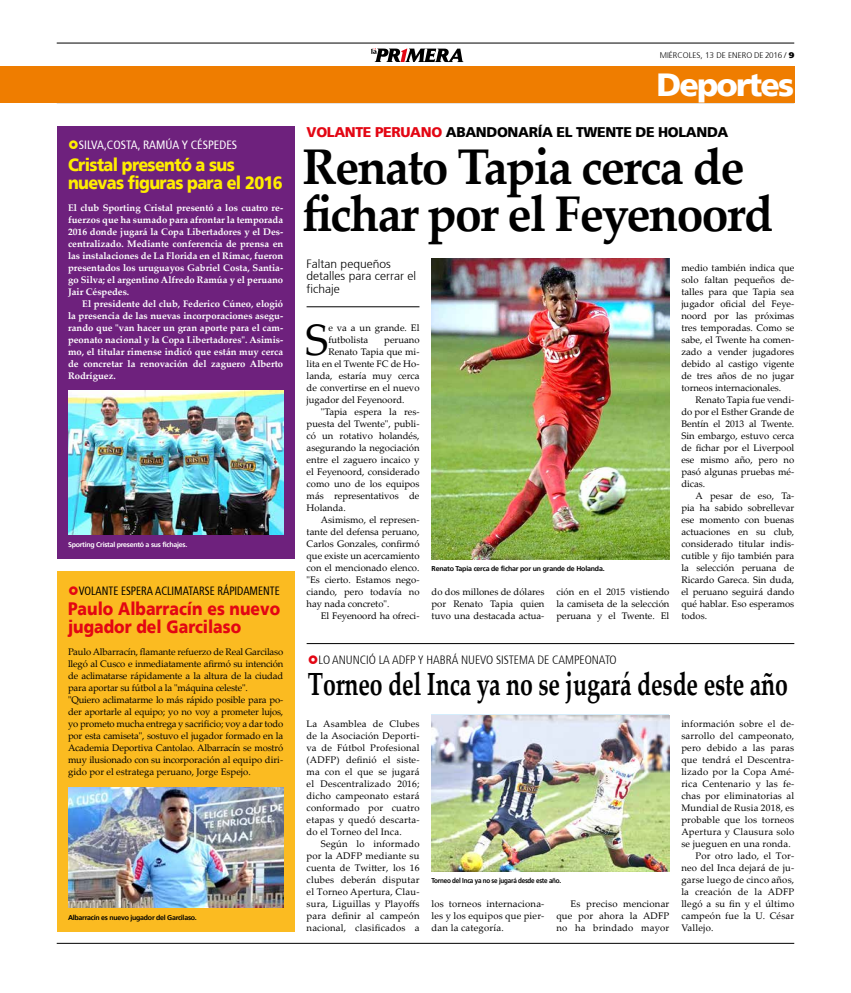
<style>
.page{position:relative;width:851px;height:993px;background:#fff}
.page>*{position:absolute;margin:0;border:0;box-sizing:border-box;transform-origin:0 0}
.t1{font:700 50.1px/46.8px "Palatino Linotype";letter-spacing:-.035em;color:#000;scale:.96 1}
.t2{font:44px "Palatino Linotype";color:#000}
.t3{font:700 32px "Palatino Linotype";letter-spacing:-.005em;color:#000;scale:.72 1}
.t4{font:900 32px "Frutiger 75";letter-spacing:-.06em;color:#fff}
.t5{font:900 18px/18px "Frutiger 75";letter-spacing:-.04em;color:#ffed00;scale:.9 1}
.t6{font:900 18px/18px "Frutiger 75";color:#e30613;scale:.87 1}
.t7{font:900 14px "Frutiger 75";letter-spacing:-.025em;color:#000}
.t8{font:300 condensed 12px "Frutiger 47";letter-spacing:-.005em;color:#000}
.t9{font:300 12px/12.5px "Frutiger 45";color:#000}
.t10{font:condensed 12px "Frutiger 57";color:#000;scale:.91 1}
.t11{font:condensed 12px "Frutiger 57";color:#fff}
.t12{font:9.5px/12px "Palatino Linotype";color:#000;text-align:justify}
.t13{font:700 9.5px/12px "Palatino Linotype";color:#fff;text-align:justify}
.t14{font:9.5px/12px "Palatino Linotype";letter-spacing:-.02em;color:#000}
.t15{font:9.5px "Palatino Linotype";letter-spacing:.02em;color:#000}
.t16{font:300 8.2px "Frutiger 45";color:#000}
.t17{font:700 7px "Frutiger 65";letter-spacing:-.035em;color:#000}
.t18{font:700 7px "Frutiger 65";letter-spacing:-.035em;color:#000;scale:.9 1}
.t19{font:700 7px "Frutiger 65";letter-spacing:-.035em;color:#fff}
.s1{font-family:"Frutiger";font-weight:900}
.s2{color:#e30613}
</style>
<div class="page">
<hr style="left:57px;top:43px;width:737px;height:1px;background:#000">
<svg style="left:371px;top:48px;width:92px;height:14px"></svg>
<hr style="left:57px;top:942px;width:737px;height:1px;background:#000">
<div style="left:0;top:67px;width:794px;height:36px;background:#ef7d00"></div>
<hr style="left:306px;top:643px;width:488px;height:1px;background:#000">
<hr style="left:306px;top:306px;width:113px;height:1px;background:#000">
<div style="left:57px;top:126px;width:237px;height:433px;background:#6e217d"></div>
<div style="left:57px;top:571px;width:237px;height:360px;background:#fbbb21"></div>
<img style="left:68px;top:787px;width:215px;height:120px">
<img style="left:68px;top:391px;width:215px;height:144px">
<img style="left:431px;top:259px;width:238px;height:300px">
<img style="left:431px;top:715px;width:238px;height:156px">
<p class="t11" style="left:79px;top:137px;width:160px">SILVA,COSTA, RAMÚA Y CÉSPEDES</p>
<h3 class="t5" style="left:68px;top:155px;width:240px">Cristal presentó a sus nuevas figuras para el 2016</h3>
<p class="t13" style="left:68px;top:201px;width:217px">El club Sporting Cristal presentó a los cuatro re&shy;fuerzos que ha sumado para afrontar la temporada 2016 donde jugará la Copa Libertadores y el Des&shy;centralizado. Mediante conferencia de prensa en las instalaciones de La Florida en el Rímac, fueron presentados los uruguayos Gabriel Costa, Santia&shy;go Silva; el argentino Alfredo Ramúa y el peruano Jair Céspedes.</p>
<p class="t13" style="left:68px;top:297px;width:217px;text-indent:14px">El presidente del club, Federico Cúneo, elogió la presencia de las nuevas incorporaciones asegu&shy;rando que "van hacer un gran aporte para el cam&shy;peonato nacional y la Copa Libertadores". Asimis&shy;mo, el titular rimense indicó que están muy cerca de concretar la renovación del zaguero Alberto Rodríguez.</p>
<p class="t19" style="left:68px;top:540px;width:121px">Sporting Cristal presentó a sus fichajes.</p>
<p class="t10" style="left:79px;top:584px;width:222px">VOLANTE ESPERA ACLIMATARSE RÁPIDAMENTE</p>
<h3 class="t6" style="left:68px;top:599px;width:245px">Paulo Albarracín es nuevo jugador del Garcilaso</h3>
<p class="t14" style="left:68px;top:645px;width:217px">Paulo Albarracín, flamante refuerzo de Real Garcilaso llegó al Cusco e inmediatamente afirmó su intención de aclimatarse rápidamente a la altura de la ciudad para aportar su fútbol a la "máquina celeste".<br>"Quiero aclimatarme lo más rápido posible para po&shy;der aportarle al equipo; yo no voy a prometer lujos, yo prometo mucha entrega y sacrificio; voy a dar todo por esta camiseta", sostuvo el jugador formado en la Academia Deportiva Cantolao. Albarracín se mostró muy ilusionado con su incorporación al equipo diri&shy;gido por el estratega peruano, Jorge Espejo.</p>
<p class="t17" style="left:68px;top:912px;width:130px">Albarracín es nuevo jugador del Garcilaso.</p>
<p class="t16" style="left:659px;top:50px;width:136px">MIÉRCOLES, 13 DE ENERO DE 2016 / <span class="s1">9</span></p>
<h3 class="t4" style="left:656px;top:66px;width:139px">Deportes</h3>
<h3 class="t7" style="left:306px;top:124px;width:423px"><span class="s2">VOLANTE PERUANO</span> ABANDONARÍA EL TWENTE DE HOLANDA</h3>
<h1 class="t1" style="left:302px;top:142px;width:492px">Renato Tapia cerca de fichar por el Feyenoord</h1>
<p class="t9" style="left:306px;top:257px;width:111px">Faltan pequeños detalles para cerrar el fichaje</p>
<h2 class="t2" style="left:305px;top:308px;width:25px">S</h2>
<p class="t12" style="left:328px;top:321px;width:93px">e va a un grande. El futbolista</p>
<p class="t12" style="left:384px;top:333px;width:37px">peruano</p>
<p class="t12" style="left:328px;top:345px;width:93px">Renato Tapia que mi-</p>
<p class="t12" style="left:306px;top:357px;width:114px">lita en el Twente FC de Ho-</p>
<p class="t12" style="left:306px;top:369px;width:114px">landa, estaría muy cerca</p>
<p class="t12" style="left:306px;top:381px;width:114px">de convertirse en el nuevo</p>
<p class="t12" style="left:306px;top:393px;width:99px">jugador del Feyenoord.</p>
<p class="t12" style="left:321px;top:405px;width:100px">"Tapia espera la res-</p>
<p class="t12" style="left:306px;top:417px;width:114px">puesta del Twente", publi-</p>
<p class="t12" style="left:306px;top:429px;width:114px">có un rotativo holandés,</p>
<p class="t12" style="left:306px;top:441px;width:114px">asegurando la negociación</p>
<p class="t12" style="left:306px;top:453px;width:114px">entre el zaguero incaico y</p>
<p class="t12" style="left:306px;top:465px;width:114px">el Feyenoord, considerado</p>
<p class="t12" style="left:306px;top:477px;width:114px">como uno de los equipos</p>
<p class="t12" style="left:306px;top:489px;width:114px">más representativos de</p>
<p class="t12" style="left:306px;top:501px;width:41px">Holanda.</p>
<p class="t12" style="left:321px;top:513px;width:100px">Asimismo, el represen-</p>
<p class="t12" style="left:306px;top:525px;width:114px">tante del defensa peruano,</p>
<p class="t12" style="left:306px;top:537px;width:114px">Carlos Gonzales, confirmó</p>
<p class="t12" style="left:306px;top:549px;width:114px">que existe un acercamiento</p>
<p class="t12" style="left:306px;top:561px;width:114px">con el mencionado elenco.</p>
<p class="t12" style="left:306px;top:573px;width:114px">"Es cierto. Estamos nego-</p>
<p class="t12" style="left:306px;top:585px;width:114px">ciando, pero todavía no</p>
<p class="t12" style="left:306px;top:597px;width:84px">hay nada concreto".</p>
<p class="t12" style="left:321px;top:609px;width:100px">El Feyenoord ha ofreci-</p>
<p class="t17" style="left:431px;top:564px;width:175px">Renato Tapia cerca de fichar por un grande de Holanda.</p>
<p class="t12" style="left:431px;top:585px;width:114px">do dos millones de dólares por Renato Tapia quien tuvo una destacada actua-</p>
<p class="t12" style="left:556px;top:585px;width:114px">ción en el 2015 vistiendo la camiseta de la selección peruana y el Twente. El</p>
<p class="t12" style="left:681px;top:261px;width:114px">medio también indica que solo faltan pequeños de&shy;talles para que Tapia sea jugador oficial del Feye&shy;noord por las próximas tres temporadas. Como se sabe, el Twente ha comen&shy;zado a vender jugadores debido al castigo vigente de tres años de no jugar torneos internacionales.</p>
<p class="t12" style="left:681px;top:393px;width:114px;text-indent:14px">Renato Tapia fue vendi&shy;do por el Esther Grande de Bentín el 2013 al Twente.<br>Sin embargo, estuvo cerca de fichar por el Liverpool ese mismo año, pero no pasó algunas pruebas mé&shy;dicas.</p>
<p class="t12" style="left:681px;top:489px;width:114px;text-indent:14px">A pesar de eso, Ta&shy;pia ha sabido sobrellevar ese momento con buenas actuaciones en su club, considerado titular indis&shy;cutible y fijo también para la selección peruana de Ricardo Gareca. Sin duda, el peruano seguirá dando qué hablar. Eso esperamos todos.</p>
<p class="t8" style="left:318px;top:653px;width:300px">LO ANUNCIÓ LA ADFP Y HABRÁ NUEVO SISTEMA DE CAMPEONATO</p>
<h3 class="t3" style="left:308px;top:661px;width:668px">Torneo del Inca ya no se jugará desde este año</h3>
<p class="t12" style="left:306px;top:717px;width:114px">La Asamblea de Clubes de la Asociación Deporti&shy;va de Fútbol Profesional (ADFP) definió el siste&shy;ma con el que se jugará el Descentralizado 2016; dicho campeonato estará conformado por cuatro etapas y quedó descarta&shy;do el Torneo del Inca.</p>
<p class="t12" style="left:306px;top:837px;width:114px;text-indent:14px">Según lo informado por la ADFP mediante su cuenta de Twitter, los 16 clubes deberán disputar el Torneo Apertura, Clau&shy;sura, Liguillas y Playoffs para definir al campeón nacional, clasificados a</p>
<p class="t18" style="left:431px;top:876px;width:146px">Torneo del Inca ya no se jugará desde este año.</p>
<p class="t12" style="left:431px;top:897px;width:114px">los torneos internaciona&shy;les y los equipos que pier&shy;dan la categoría.</p>
<p class="t12" style="left:556px;top:897px;width:114px;text-indent:14px">Es preciso mencionar que por ahora la ADFP no ha brindado mayor</p>
<p class="t15" style="left:681px;top:716px;width:114px">información sobre el de-</p>
<p class="t15" style="left:681px;top:728px;width:114px">sarrollo del campeonato,</p>
<p class="t15" style="left:681px;top:740px;width:114px">pero debido a las paras</p>
<p class="t15" style="left:681px;top:752px;width:114px">que tendrá el Descentra-</p>
<p class="t15" style="left:681px;top:764px;width:114px">lizado por la Copa Amé-</p>
<p class="t15" style="left:681px;top:776px;width:114px">rica Centenario y las fe-</p>
<p class="t15" style="left:681px;top:788px;width:114px">chas por eliminatorias al</p>
<p class="t15" style="left:681px;top:800px;width:114px">Mundial de Rusia 2018, es</p>
<p class="t15" style="left:681px;top:812px;width:114px">probable que los torneos</p>
<p class="t15" style="left:681px;top:824px;width:114px">Apertura y Clausura solo</p>
<p class="t15" style="left:681px;top:836px;width:111px">se jueguen en una ronda.</p>
<p class="t15" style="left:695px;top:848px;width:100px">Por otro lado, el Tor-</p>
<p class="t15" style="left:681px;top:860px;width:114px">neo del Inca dejará de ju-</p>
<p class="t15" style="left:681px;top:872px;width:114px">garse luego de cinco años,</p>
<p class="t15" style="left:681px;top:884px;width:114px">la creación de la ADFP</p>
<p class="t15" style="left:681px;top:896px;width:114px">llegó a su fin y el último</p>
<p class="t15" style="left:681px;top:908px;width:114px">campeón fue la U. César</p>
<p class="t15" style="left:681px;top:920px;width:34px">Vallejo.</p>
</div>
